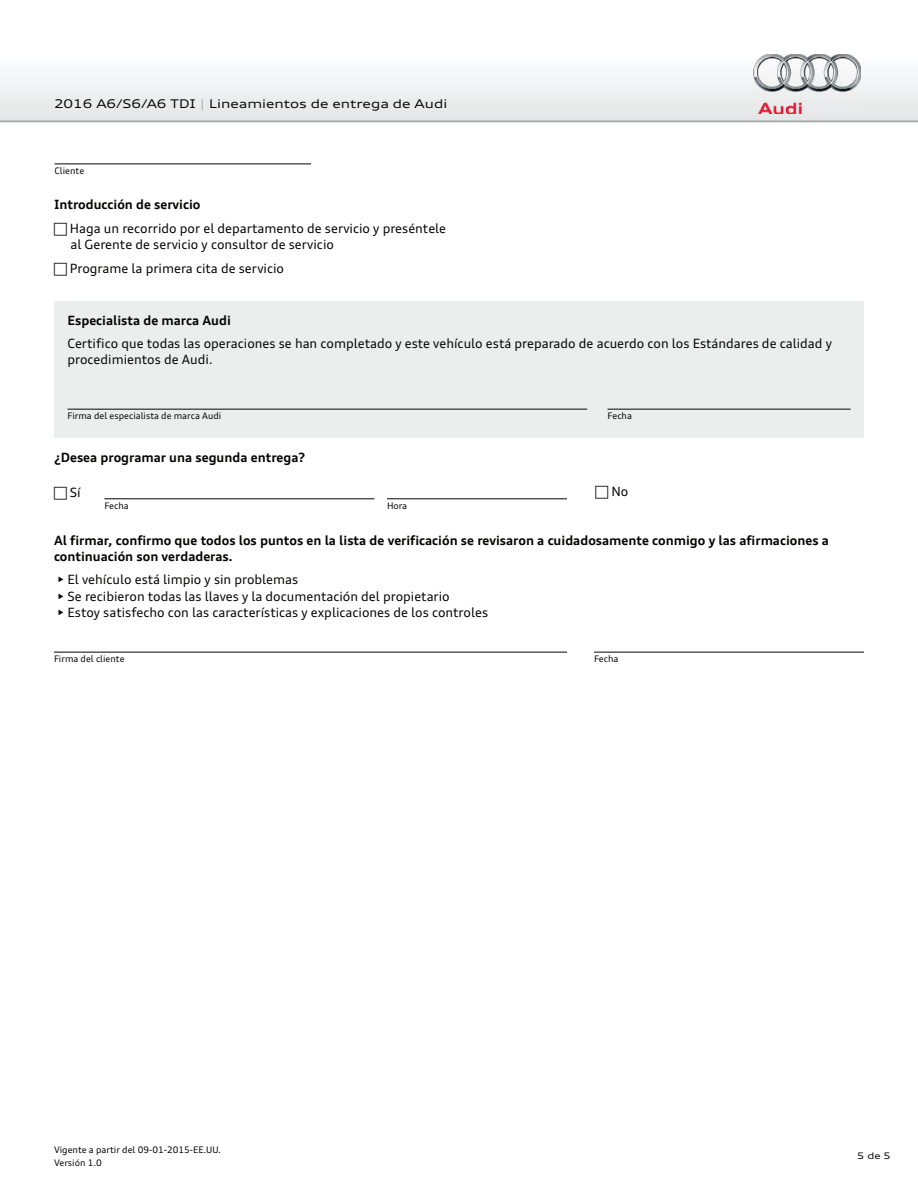
<style>
.page{position:relative;width:918px;height:1188px;background:#fff}
.page>*{position:absolute;margin:0;border:0;box-sizing:border-box;transform-origin:0 0}
.t1{font:12.75px/16.5px "Audi Type";color:#040503}
.t2{font:700 12.75px/16.5px "Audi Type";color:#040503}
.t3{font:expanded 12px "Audi Type";color:#040503}
.t4{font:9px/13.5px "Audi Type";color:#040503}
.t5{font:expanded 9px "Audi Type";color:#040503}
.s1{color:#a7a9ab}
</style>
<div class="page">
<svg style="left:0;top:68px;width:918px;height:53px"></svg>
<hr style="left:0;top:121px;width:918px;height:1px;background:#a7a9ab">
<hr style="left:55px;top:164px;width:256px;height:1px;background:#040503">
<img style="left:754px;top:54px;width:107px;height:60px">
<div style="left:54px;top:302px;width:810px;height:136px;background:#eceeee"></div>
<hr style="left:68px;top:409px;width:519px;height:1px;background:#040503">
<hr style="left:608px;top:409px;width:242px;height:1px;background:#040503">
<hr style="left:54px;top:652px;width:513px;height:1px;background:#040503">
<hr style="left:594px;top:652px;width:270px;height:1px;background:#040503">
<hr style="left:104px;top:498px;width:270px;height:1px;background:#040503">
<hr style="left:387px;top:498px;width:180px;height:1px;background:#040503">
<p class="t3" style="left:54px;top:96px;width:395px">2016 A6/S6/A6 TDI <span class="s1">|</span> Lineamientos de entrega de Audi</p>
<p class="t4" style="left:55px;top:164px;width:31px">Cliente</p>
<p class="t2" style="left:54px;top:196px;width:148px">Introducción de servicio</p>
<p class="t1" style="left:70px;top:220px;width:378px">Haga un recorrido por el departamento de servicio y preséntele al Gerente de servicio y consultor de servicio</p>
<p class="t1" style="left:70px;top:260px;width:216px">Programe la primera cita de servicio</p>
<p class="t2" style="left:68px;top:312px;width:165px">Especialista de marca Audi</p>
<p class="t1" style="left:68px;top:335px;width:766px">Certifico que todas las operaciones se han completado y este vehículo está preparado de acuerdo con los Estándares de calidad y procedimientos de Audi.</p>
<p class="t4" style="left:68px;top:409px;width:155px">Firma del especialista de marca Audi</p>
<p class="t4" style="left:608px;top:409px;width:26px">Fecha</p>
<p class="t2" style="left:54px;top:449px;width:253px">¿Desea programar una segunda entrega?</p>
<p class="t1" style="left:70px;top:484px;width:12px">Sí</p>
<p class="t1" style="left:611px;top:483px;width:18px">No</p>
<p class="t4" style="left:104px;top:499px;width:26px">Fecha</p>
<p class="t4" style="left:387px;top:499px;width:22px">Hora</p>
<p class="t2" style="left:54px;top:532px;width:776px">Al firmar, confirmo que todos los puntos en la lista de verificación se revisaron a cuidadosamente conmigo y las afirmaciones a continuación son verdaderas.</p>
<p class="t1" style="left:57px;top:571px;width:243px">• El vehículo está limpio y sin problemas</p>
<p class="t1" style="left:57px;top:588px;width:394px">• Se recibieron todas las llaves y la documentación del propietario</p>
<p class="t1" style="left:57px;top:604px;width:432px">• Estoy satisfecho con las características y explicaciones de los controles</p>
<p class="t4" style="left:54px;top:652px;width:72px">Firma del cliente</p>
<p class="t4" style="left:594px;top:652px;width:26px">Fecha</p>
<p class="t4" style="left:54px;top:1143px;width:169px">Vigente a partir del 09-01-2015-EE.UU.<br>Versión 1.0</p>
<p class="t5" style="left:857px;top:1149px;width:35px">5 de 5</p>
</div>
